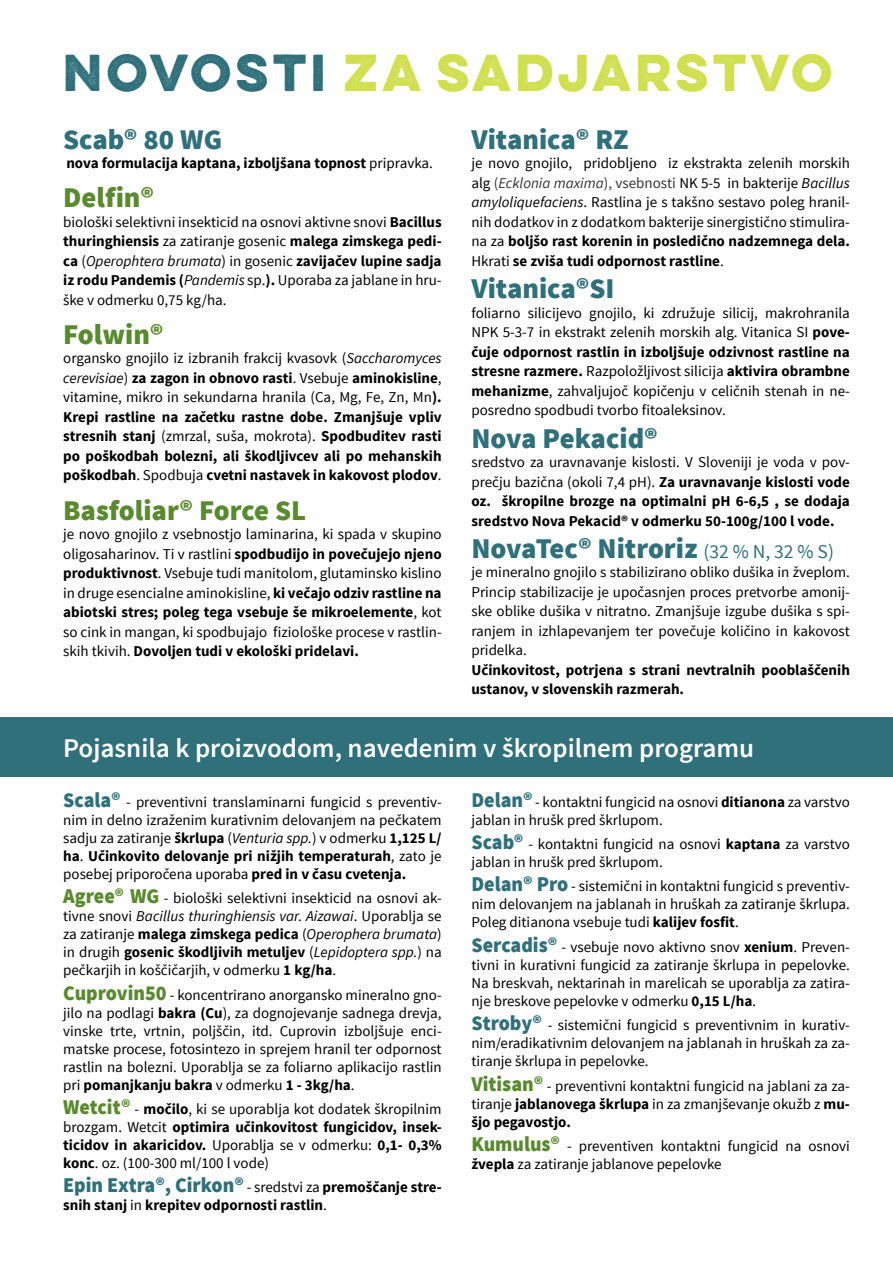
<style>
.page{position:relative;width:893px;height:1263px;background:#fff}
.page>*{position:absolute;margin:0;border:0;box-sizing:border-box;transform-origin:0 0}
.t1{font:700 46.5px "Lulo One";letter-spacing:-.13em;color:#cfdf4d}
.t2{font:900 28.5px "Source Sans Pro";color:#2f707a}
.t3{font:900 28.5px "Source Sans Pro";color:#5a8a2f}
.t4{font:600 27px "Source Sans Pro";color:#fff}
.t5{font:900 21px "Source Sans Pro";color:#2f707a;scale:.95 1}
.t6{font:15px/18px "Source Sans Pro";color:#000;text-align:justify}
.t7{font:700 15px/19.5px "Source Sans Pro";color:#000;text-align:justify}
.s1{color:#2f707a}
.s2{font-weight:400}
.s3{font-weight:700}
.s4{font-style:italic}
.s5{font-weight:400;font-style:italic}
.s6{color:#343434}
.s7{font-style:italic;color:#343434}
.s8{font-weight:400;font-size:19.5px}
.s9{font-weight:900;font-size:21px;color:#2f707a}
.s10{font-weight:900;font-size:21px;color:#5a8a2f}
.s11{font-weight:400;font-size:15px;color:#000}
.s12{font-weight:700;font-size:15px;color:#000}
</style>
<div class="page">
<div style="left:0;top:718px;width:893px;height:59px;background:#2f707a"></div>
<h1 class="t1" style="left:63px;top:37px;width:781px"><span class="s1">NOVOSTI</span> ZA SADJARSTVO</h1>
<h2 class="t2" style="left:63px;top:121px;width:160px">Scab® 80 WG</h2>
<p class="t7" style="left:66px;top:154px;width:368px">nova formulacija kaptana, izboljšana topnost <span class="s2">pripravka.</span></p>
<h2 class="t3" style="left:63px;top:179px;width:92px">Delfin®</h2>
<p class="t6" style="left:63px;top:212px;width:380px;line-height:19.5px">biološki selektivni insekticid na osnovi aktivne snovi <span class="s3">Bacillus thuringhiensis</span> za zatiranje gosenic <span class="s3">malega zimskega pedi&shy;ca</span> (<span class="s4">Operophtera brumata</span>) in gosenic <span class="s3">zavijačev lupine sadja iz rodu Pandemis (</span><span class="s4">Pandemis</span> sp.<span class="s3">).</span> Uporaba za jablane in hru&shy;ške v odmerku 0,75 kg/ha.</p>
<h2 class="t3" style="left:63px;top:316px;width:102px">Folwin®</h2>
<p class="t7" style="left:63px;top:349px;width:380px"><span class="s2">organsko gnojilo iz izbranih frakcij kvasovk (</span><span class="s5">Saccharomyces cerevisiae</span><span class="s2">)</span> za zagon in obnovo rasti<span class="s2">. Vsebuje</span> aminokisline<span class="s2">, vitamine, mikro in sekundarna hranila (Ca, Mg, Fe, Zn, Mn</span>).<br>Krepi rastline na začetku rastne dobe. Zmanjšuje vpliv stresnih stanj <span class="s2">(zmrzal, suša, mokrota).</span> Spodbuditev rasti po poškodbah bolezni, ali škodljivcev ali po mehanskih poškodbah<span class="s2">. Spodbuja</span> cvetni nastavek in kakovost plodov<span class="s2">.</span></p>
<h2 class="t3" style="left:63px;top:491px;width:244px">Basfoliar® Force SL</h2>
<p class="t6" style="left:63px;top:524px;width:380px;line-height:19.5px">je novo gnojilo z vsebnostjo laminarina, ki spada v skupino oligosaharinov. Ti v rastlini <span class="s3">spodbudijo in povečujejo njeno produktivnost</span>. Vsebuje tudi manitolom, glutaminsko kislino in druge esencialne aminokisline, <span class="s3">ki večajo odziv rastline na abiotski stres; poleg tega vsebuje še mikroelemente</span>, kot so cink in mangan, ki spodbujajo fiziološke procese v rastlin&shy;skih tkivih. <span class="s3">Dovoljen tudi v ekološki pridelavi.</span></p>
<h2 class="t2" style="left:471px;top:121px;width:159px">Vitanica® RZ</h2>
<p class="t6" style="left:471px;top:154px;width:380px;line-height:19.5px">je novo gnojilo, pridobljeno iz ekstrakta zelenih morskih alg <span class="s6">(</span><span class="s7">Ecklonia maxima</span><span class="s6">), vsebnosti</span> NK 5-5 in bakterije <span class="s4">Bacillus amyloliquefaciens</span>. Rastlina je s takšno sestavo poleg hranil&shy;nih dodatkov in z dodatkom bakterije sinergistično stimulira&shy;na za <span class="s3">boljšo rast korenin in posledično nadzemnega dela.<br></span>Hkrati <span class="s3">se zviša tudi odpornost rastline</span>.</p>
<h2 class="t2" style="left:471px;top:270px;width:145px">Vitanica®SI</h2>
<p class="t6" style="left:471px;top:303px;width:380px;line-height:19.5px">foliarno silicijevo gnojilo, ki združuje silicij, makrohranila NPK 5-3-7 in ekstrakt zelenih morskih alg. Vitanica SI <span class="s3">pove&shy;čuje odpornost rastlin in izboljšuje odzivnost rastline na stresne razmere.</span> Razpoložljivost silicija <span class="s3">aktivira obrambne mehanizme</span>, zahvaljujoč kopičenju v celičnih stenah in ne&shy;posredno spodbudi tvorbo fitoaleksinov.</p>
<h2 class="t2" style="left:471px;top:419px;width:188px">Nova Pekacid®</h2>
<p class="t7" style="left:471px;top:453px;width:380px"><span class="s2">sredstvo za uravnavanje kislosti. V Sloveniji je voda v pov&shy;prečju bazična (okoli 7,4 pH).</span> Za uravnavanje kislosti vode oz. škropilne brozge na optimalni pH 6-6,5 , se dodaja sredstvo Nova Pekacid® v odmerku 50-100g/100 l vode.</p>
<h2 class="t2" style="left:471px;top:530px;width:364px">NovaTec® Nitroriz <span class="s8">(32 % N, 32 % S)</span></h2>
<p class="t6" style="left:471px;top:563px;width:380px;line-height:19.5px">je mineralno gnojilo s stabilizirano obliko dušika in žveplom.<br>Princip stabilizacije je upočasnjen proces pretvorbe amonij&shy;ske oblike dušika v nitratno. Zmanjšuje izgube dušika s spi&shy;ranjem in izhlapevanjem ter povečuje količino in kakovost pridelka.</p>
<p class="t7" style="left:471px;top:661px;width:380px">Učinkovitost, potrjena s strani nevtralnih pooblaščenih ustanov, v slovenskih razmerah.</p>
<h3 class="t4" style="left:63px;top:731px;width:693px">Pojasnila k proizvodom, navedenim v škropilnem programu</h3>
<p class="t6" style="left:63px;top:793px;width:380px"><span class="s9">Scala®</span> - preventivni translaminarni fungicid s preventiv&shy;nim in delno izraženim kurativnim delovanjem na pečkatem sadju za zatiranje <span class="s3">škrlupa</span> (<span class="s4">Venturia spp.</span>) v odmerku <span class="s3">1,125 L/ ha</span>. <span class="s3">Učinkovito delovanje pri nižjih temperaturah</span>, zato je posebej priporočena uporaba <span class="s3">pred in v času cvetenja.</span></p>
<p class="t6" style="left:63px;top:889px;width:380px"><span class="s10">Agree® WG</span> - biološki selektivni insekticid na osnovi ak&shy;tivne snovi <span class="s4">Bacillus thuringhiensis var. Aizawai</span>. Uporablja se za zatiranje <span class="s3">malega zimskega pedica</span> (<span class="s4">Operophera brumata</span>) in drugih <span class="s3">gosenic škodljivih metuljev</span> (<span class="s4">Lepidoptera spp.</span>) na pečkarjih in koščičarjih, v odmerku <span class="s3">1 kg/ha</span>.</p>
<p class="t6" style="left:63px;top:986px;width:380px"><span class="s10">Cuprovin50</span> - koncentrirano anorgansko mineralno gno&shy;jilo na podlagi <span class="s3">bakra (Cu</span>), za dognojevanje sadnega drevja, vinske trte, vrtnin, poljščin, itd. Cuprovin izboljšuje enci&shy;matske procese, fotosintezo in sprejem hranil ter odpornost rastlin na bolezni. Uporablja se za foliarno aplikacijo rastlin pri <span class="s3">pomanjkanju bakra</span> v odmerku <span class="s3">1 - 3kg/ha</span>.</p>
<p class="t6" style="left:63px;top:1100px;width:380px"><span class="s10">Wetcit®</span> - <span class="s3">močilo</span>, ki se uporablja kot dodatek škropilnim brozgam. Wetcit <span class="s3">optimira učinkovitost fungicidov, insek&shy;ticidov in akaricidov.</span> Uporablja se v odmerku: <span class="s3">0,1- 0,3% konc</span>. oz. (100-300 ml/100 l vode)</p>
<h3 class="t5" style="left:63px;top:1171px;width:400px">Epin Extra®, Cirkon® <span class="s11">- sredstvi za</span> <span class="s12">premoščanje stre-</span></h3>
<p class="t7" style="left:63px;top:1196px;width:265px">snih stanj <span class="s2">in</span> krepitev odpornosti rastlin<span class="s2">.</span></p>
<p class="t6" style="left:471px;top:793px;width:380px"><span class="s9">Delan®</span> - kontaktni fungicid na osnovi <span class="s3">ditianona</span> za varstvo jablan in hrušk pred škrlupom.</p>
<p class="t6" style="left:471px;top:835px;width:380px"><span class="s9">Scab®</span> - kontaktni fungicid na osnovi <span class="s3">kaptana</span> za varstvo jablan in hrušk pred škrlupom.</p>
<p class="t6" style="left:471px;top:878px;width:380px"><span class="s9">Delan® Pro</span> - sistemični in kontaktni fungicid s preventiv&shy;nim delovanjem na jablanah in hruškah za zatiranje škrlupa.<br>Poleg ditianona vsebuje tudi <span class="s3">kalijev fosfit</span>.</p>
<p class="t6" style="left:471px;top:938px;width:380px"><span class="s9">Sercadis®</span> - vsebuje novo aktivno snov <span class="s3">xenium</span>. Preven&shy;tivni in kurativni fungicid za zatiranje škrlupa in pepelovke.<br>Na breskvah, nektarinah in marelicah se uporablja za zatira&shy;nje breskove pepelovke v odmerku <span class="s3">0,15 L/ha</span>.</p>
<p class="t6" style="left:471px;top:1016px;width:380px"><span class="s9">Stroby®</span> - sistemični fungicid s preventivnim in kurativ&shy;nim/eradikativnim delovanjem na jablanah in hruškah za za&shy;tiranje škrlupa in pepelovke.</p>
<p class="t6" style="left:471px;top:1077px;width:380px"><span class="s10">Vitisan®</span> - preventivni kontaktni fungicid na jablani za za&shy;tiranje <span class="s3">jablanovega škrlupa</span> in za zmanjševanje okužb z <span class="s3">mu&shy;šjo pegavostjo.</span></p>
<p class="t6" style="left:471px;top:1137px;width:380px"><span class="s10">Kumulus®</span> - preventiven kontaktni fungicid na osnovi <span class="s3">žvepla</span> za zatiranje jablanove pepelovke</p>
</div>
